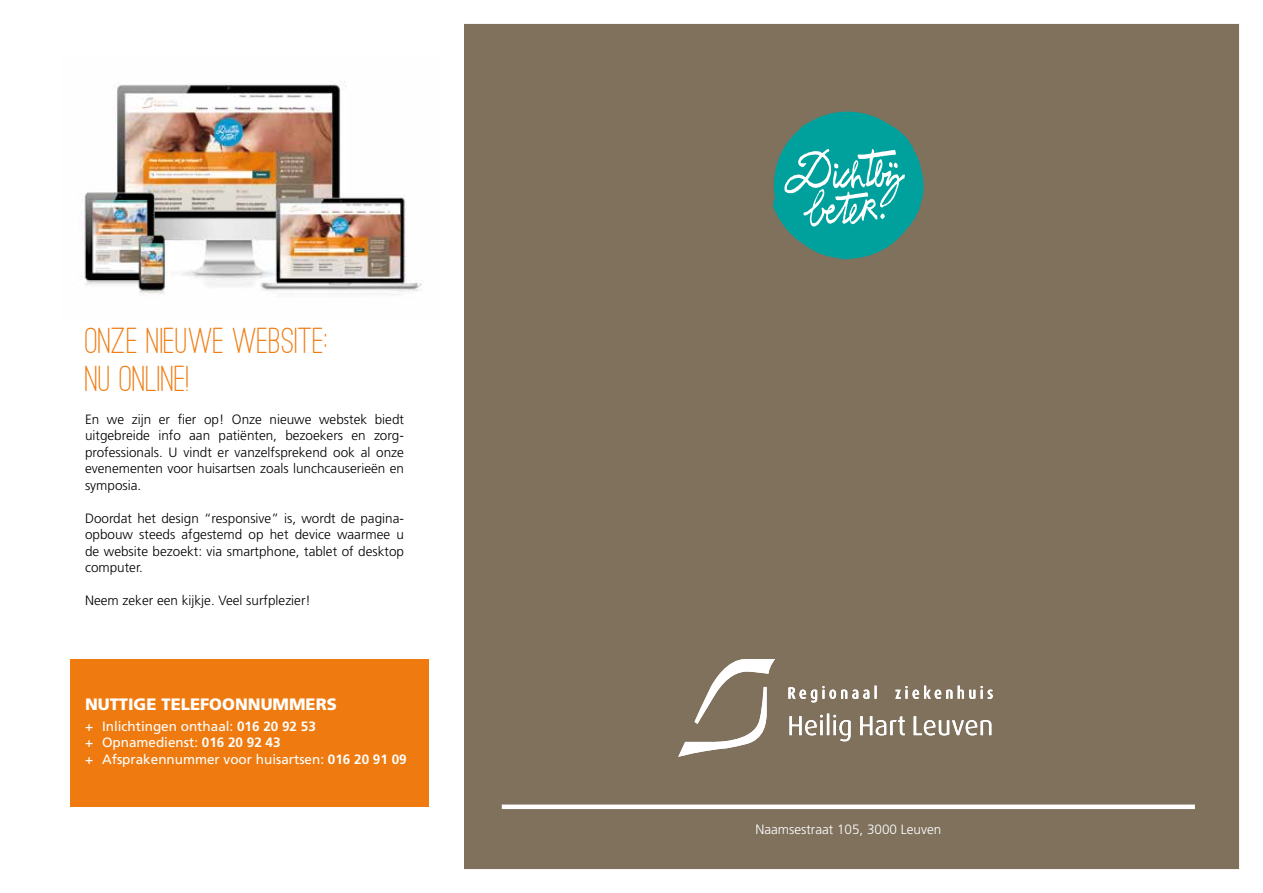
<style>
.page{position:relative;width:1263px;height:893px;background:#fff}
.page>*{position:absolute;margin:0;border:0;box-sizing:border-box;transform-origin:0 0}
.t1{font:500 37.5px/37.5px "Ostrich Sans Rounded";color:#ef7b10}
.t2{font:900 16.5px "Frutiger LT Std";color:#fff}
.t3{font:300 13.5px/16.5px "Frutiger LT Std";color:#000;text-align:justify}
.t4{font:13.5px/16.5px "Frutiger LT Std";color:#fff}
.t5{font:300 13.5px "Frutiger LT Std";color:#fff}
.s1{font-weight:700}
</style>
<div class="page">
<div style="left:12px;top:12px;width:1239px;height:869px;background:#80715d"></div>
<div style="left:0;top:0;width:1263px;height:893px;border:24px solid #fff"></div>
<svg style="left:789px;top:714px;width:202px;height:27px"></svg>
<svg style="left:788px;top:686px;width:205px;height:16px"></svg>
<svg style="left:678px;top:659px;width:97px;height:98px"></svg>
<div style="left:502px;top:804px;width:693px;height:5px;background:#fff"></div>
<div style="left:0;top:0;width:463px;height:893px;background:#fff"></div>
<img style="left:84px;top:81px;width:338px;height:214px">
<div style="left:70px;top:659px;width:358px;height:148px;background:#ef7b10"></div>
<svg style="left:773px;top:112px;width:151px;height:147px"></svg>
<h1 class="t1" style="left:85px;top:322px;width:245px">ONZE NIEUWE WEBSITE:<br>NU ONLINE!</h1>
<p class="t3" style="left:85px;top:411px;width:320px">En we zijn er fier op! Onze nieuwe webstek biedt uitgebreide info aan patiënten, bezoekers en zorg&shy;professionals. U vindt er vanzelfsprekend ook al onze evenementen voor huisartsen zoals lunchcauserieën en symposia.</p>
<p class="t3" style="left:85px;top:510px;width:320px">Doordat het design “responsive” is, wordt de pagina&shy;opbouw steeds afgestemd op het device waarmee u de website bezoekt: via smartphone, tablet of desktop computer.</p>
<p class="t3" style="left:85px;top:593px;width:227px">Neem zeker een kijkje. Veel surfplezier!</p>
<p class="t2" style="left:85px;top:694px;width:253px">NUTTIGE TELEFOONNUMMERS</p>
<p class="t4" style="left:85px;top:718px;width:323px">+ Inlichtingen onthaal: <span class="s1">016 20 92 53<br></span>+ Opnamedienst: <span class="s1">016 20 92 43<br></span>+ Afsprakennummer voor huisartsen: <span class="s1">016 20 91 09</span></p>
<p class="t5" style="left:755px;top:822px;width:188px">Naamsestraat 105, 3000 Leuven</p>
</div>
